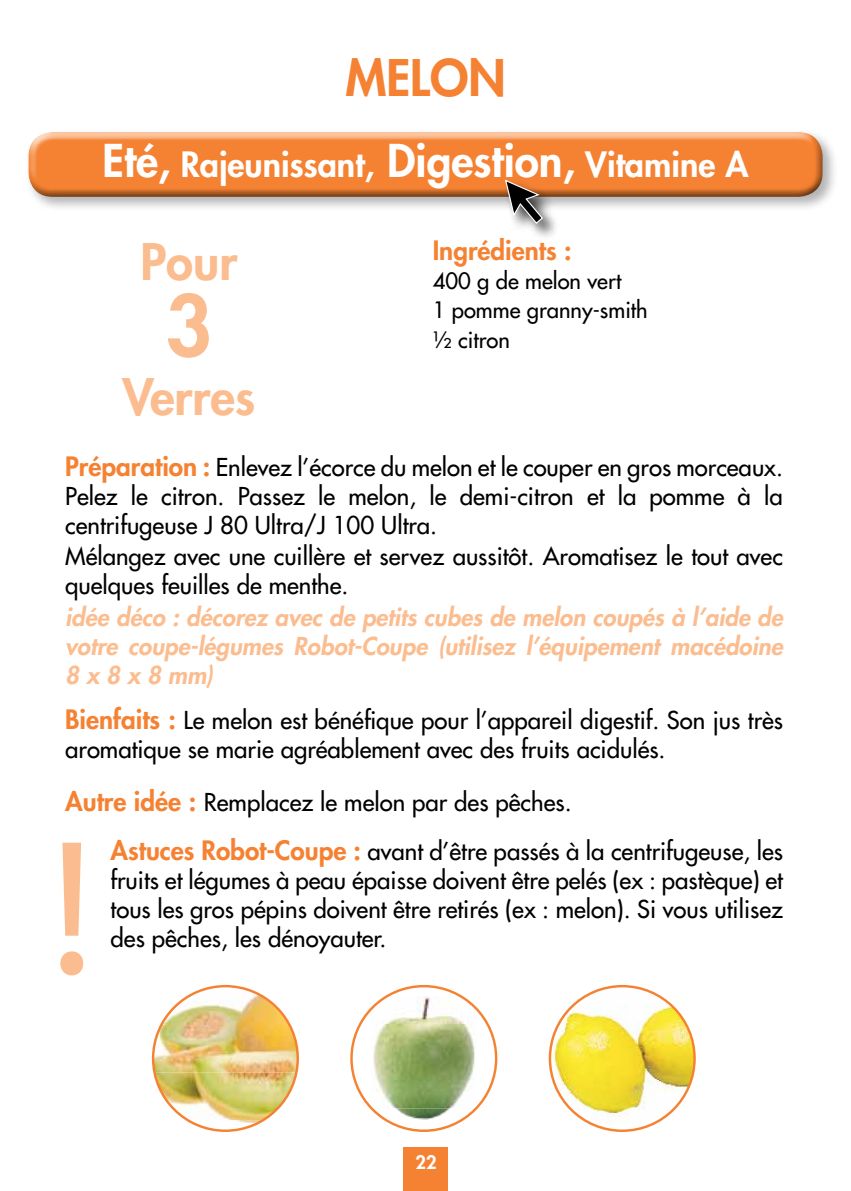
<style>
.page{position:relative;width:851px;height:1191px;background:#fff}
.page>*{position:absolute;margin:0;border:0;box-sizing:border-box;transform-origin:0 0}
.t1{font:193.6px "Myriad Pro";color:#fbbd8f}
.t2{font:800 81.8px "Futura";color:#fbbd8f}
.t3{font:800 49px "Futura";color:#fbbd8f}
.t4{font:800 49px "Futura";color:#f58232}
.t5{font:800 34px "Futura";color:#fff}
.t6{font:800 26px "Futura";color:#f58232}
.t7{font:24px/28.8px "Futura";color:#000}
.t8{font:italic 800 24px/28.8px "Futura";color:#fbbd8f;text-align:justify}
.t9{font:22px/29.2px "Futura";color:#000}
.t10{font:800 18.2px "Futura";color:#fff}
.s1{font-size:44px}
.s2{font-weight:800;font-size:26px;color:#f58232}
</style>
<div class="page">
<div style="left:403px;top:1146px;width:45px;height:45px;background:#f58232"></div>
<img style="left:161px;top:986px;width:128px;height:39px">
<img style="left:153px;top:1025px;width:145px;height:47px">
<img style="left:154px;top:1072px;width:142px;height:48px">
<img style="left:188px;top:1120px;width:75px;height:6px">
<img style="left:371px;top:996px;width:105px;height:124px">
<img style="left:551px;top:987px;width:143px;height:139px">
<div style="left:25px;top:128px;width:812px;height:84px;background:#000;opacity:.3"></div>
<div style="left:26px;top:131px;width:796px;height:49px;background:#fac5a0"></div>
<div style="left:26px;top:134px;width:796px;height:67px;background:#000;opacity:.7"></div>
<div style="left:503px;top:178px;width:57px;height:63px;background:#000;opacity:.75"></div>
<svg style="left:504px;top:179px;width:40px;height:46px;background:#937c6b"></svg>
<h3 class="t4" style="left:345px;top:46px;width:162px">Melon</h3>
<h3 class="t5" style="left:103px;top:143px;width:647px"><span class="s1">Eté,</span> Rajeunissant, <span class="s1">Digestion,</span> Vitamine A</h3>
<h3 class="t3" style="left:140px;top:231px;width:98px">Pour</h3>
<h2 class="t2" style="left:165px;top:274px;width:49px">3</h2>
<h3 class="t3" style="left:123px;top:366px;width:134px">Verres</h3>
<p class="t6" style="left:432px;top:234px;width:140px">Ingrédients :</p>
<p class="t9" style="left:432px;top:266px;width:216px">400 g de melon vert<br>1 pomme granny-smith ½ citron</p>
<p class="t7" style="left:65px;top:453px;width:719px;text-align:justify"><span class="s2">Préparation :</span> Enlevez l’écorce du melon et le couper en gros morceaux.<br>Pelez le citron. Passez le melon, le demi-citron et la pomme à la centrifugeuse J 80 Ultra/J 100 Ultra.</p>
<p class="t7" style="left:65px;top:542px;width:719px">Mélangez avec une cuillère et servez aussitôt. Aromatisez le tout avec quelques feuilles de menthe.</p>
<p class="t8" style="left:65px;top:602px;width:719px">idée déco : décorez avec de petits cubes de melon coupés à l’aide de votre coupe-légumes Robot-Coupe (utilisez l’équipement macédoine 8 x 8 x 8 mm)</p>
<p class="t7" style="left:65px;top:706px;width:719px"><span class="s2">Bienfaits :</span> Le melon est bénéfique pour l’appareil digestif. Son jus très aromatique se marie agréablement avec des fruits acidulés.</p>
<p class="t7" style="left:111px;top:777px;width:673px;line-height:49.2px;text-indent:-45px"><span class="s2">Autre idée :</span> Remplacez le melon par des pêches.<br><span class="s2">Astuces Robot-Coupe :</span> avant d’être passés à la centrifugeuse, les</p>
<p class="t7" style="left:111px;top:866px;width:673px;text-align:justify">fruits et légumes à peau épaisse doivent être pelés (ex : pastèque) et tous les gros pépins doivent être retirés (ex : melon). Si vous utilisez des pêches, les dénoyauter.</p>
<h1 class="t1" style="left:49px;top:789px;width:46px">!</h1>
<p class="t10" style="left:415px;top:1151px;width:23px">22</p>
</div>
